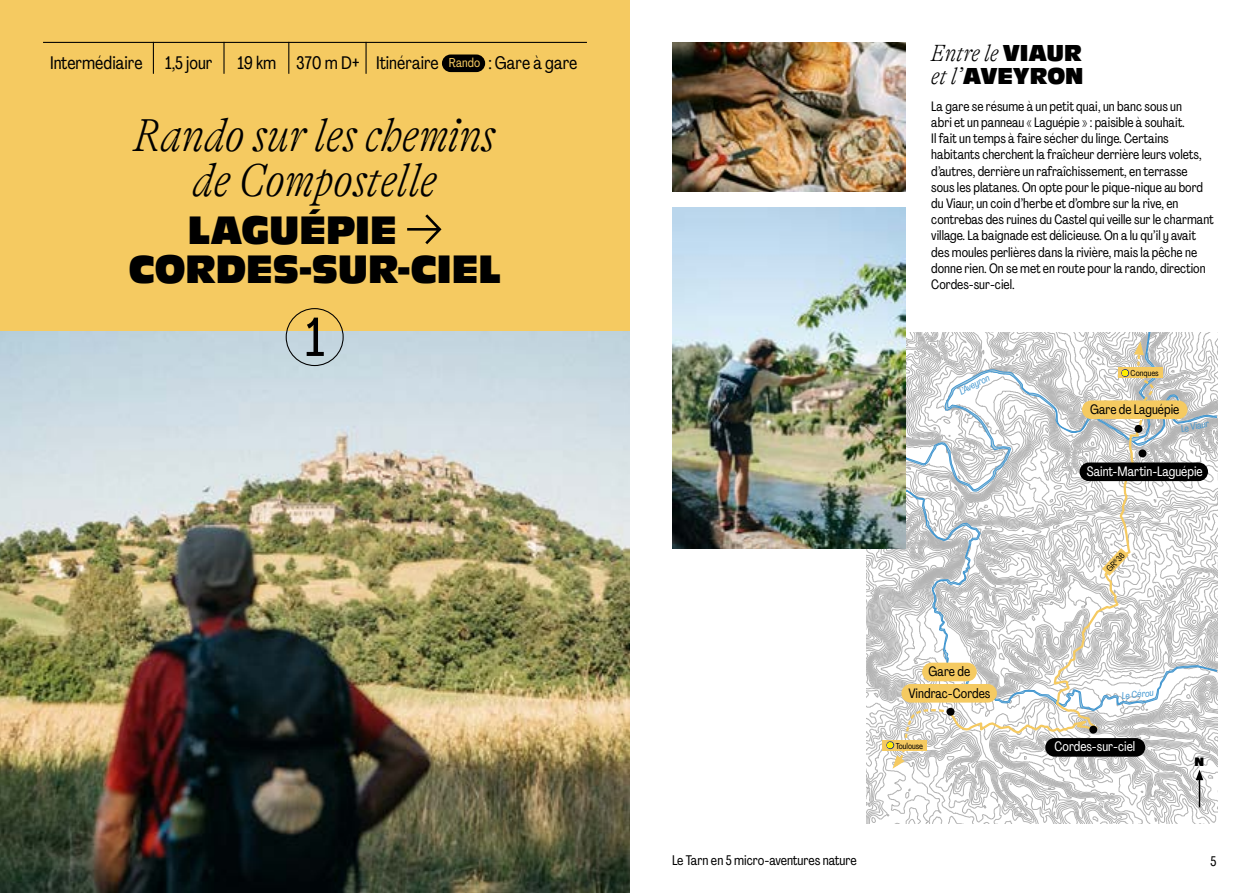
<style>
.page{position:relative;width:1259px;height:893px;background:#fff}
.page>*{position:absolute;margin:0;border:0;box-sizing:border-box;transform-origin:0 0}
.t1{font:54.3px "PP Agrandir Tight";color:#000}
.t2{font:italic 100 condensed 47.25px/45.6px "GT Alpina";color:#000;text-align:center}
.t3{font:41.25px/39px "Antique Oli Com";color:#000}
.t4{font:italic 100 condensed 24px "GT Alpina";color:#000}
.t5{font:24px "Antique Oli Com";letter-spacing:-.005em;color:#000}
.t6{font:18px "PP Agrandir Tight";color:#000}
.t7{font:13.8px "PP Agrandir Tight";color:#000}
.t8{font:13.5px/16.2px "PP Agrandir Tight";color:#000}
.t9{font:13.5px "PP Agrandir Tight";color:#fff}
.t10{font:12.75px "Antique Oli Com";color:#000}
.t11{font:italic 9.6px "PP Agrandir Tight";color:#4498d1}
.t12{font:8.55px "PP Agrandir Tight";color:#000}
.s1{font-size:12.75px;color:#f5ca61}
.s2{font-family:"Antique Oli Com";font-weight:400;font-style:normal;font-stretch:normal}
.s3{font-family:"GT Alpina";font-weight:100;font-style:italic;font-stretch:condensed}
</style>
<div class="page">
<div style="left:0;top:0;width:629px;height:893px;background:#f5ca61"></div>
<svg style="left:866px;top:766px;width:351px;height:43px"></svg>
<svg style="left:866px;top:679px;width:351px;height:86px"></svg>
<svg style="left:876px;top:332px;width:341px;height:379px"></svg>
<img style="left:0;top:332px;width:629px;height:561px">
<img style="left:672px;top:43px;width:233px;height:149px">
<img style="left:672px;top:208px;width:233px;height:340px">
<svg style="left:407px;top:214px;width:34px;height:30px"></svg>
<hr style="left:43px;top:42px;width:544px;height:1px;background:#000">
<hr style="left:153px;top:42px;width:1px;height:32px;background:#000">
<hr style="left:223px;top:42px;width:1px;height:32px;background:#000">
<hr style="left:288px;top:42px;width:1px;height:32px;background:#000">
<div style="left:442px;top:55px;width:43px;height:17px;background:#000;border-radius:9px"></div>
<hr style="left:365px;top:42px;width:1px;height:32px;background:#000">
<div style="left:286px;top:308px;width:58px;height:58px;border:1px solid #000;border-radius:50%"></div>
<svg style="left:1134px;top:341px;width:21px;height:92px"></svg>
<div style="left:1117px;top:368px;width:45px;height:10px;background:#f5ca61"></div>
<svg style="left:1121px;top:369px;width:7px;height:8px"></svg>
<svg style="left:948px;top:427px;width:194px;height:397px"></svg>
<div style="left:1082px;top:400px;width:105px;height:19px;background:#f5ca61;border-radius:9px"></div>
<div style="left:922px;top:663px;width:54px;height:18px;background:#f5ca61;border-radius:9px"></div>
<div style="left:901px;top:684px;width:96px;height:19px;background:#f5ca61;border-radius:9px"></div>
<svg style="left:1102px;top:548px;width:26px;height:28px"></svg>
<div style="left:1134px;top:425px;width:8px;height:8px;background:#000;border-radius:50%"></div>
<div style="left:1045px;top:738px;width:100px;height:19px;background:#000;border-radius:9px"></div>
<div style="left:1089px;top:726px;width:8px;height:8px;background:#000;border-radius:50%"></div>
<div style="left:1079px;top:462px;width:129px;height:19px;background:#000;border-radius:9px"></div>
<div style="left:1138px;top:449px;width:8px;height:8px;background:#000;border-radius:50%"></div>
<hr style="left:1198px;top:778px;width:2px;height:29px;background:#000">
<svg style="left:1195px;top:770px;width:8px;height:10px"></svg>
<div style="left:946px;top:708px;width:8px;height:8px;background:#000;border-radius:50%"></div>
<div style="left:882px;top:740px;width:45px;height:10px;background:#f5ca61"></div>
<svg style="left:886px;top:708px;width:65px;height:61px"></svg>
<h3 class="t6" style="left:50px;top:52px;width:164px">Intermédiaire 1,5 jour</h3>
<h3 class="t6" style="left:237px;top:52px;width:341px">19 km 370 m D+ Itinéraire <span class="s1">Rando</span> : Gare à gare</h3>
<h2 class="t2" style="left:134px;top:112px;width:363px">Rando sur les chemins de Compostelle</h2>
<h3 class="t3" style="left:129px;top:211px;width:373px;text-indent:59px">LAGUÉPIE<br>CORDES-SUR-CIEL</h3>
<h1 class="t1" style="left:305px;top:303px;width:21px">1</h1>
<h3 class="t4" style="left:931px;top:40px;width:152px">Entre le <span class="s2">VIAUR</span></h3>
<h3 class="t5" style="left:931px;top:63px;width:154px"><span class="s3">et l’</span> AVEYRON</h3>
<p class="t8" style="left:931px;top:98px;width:284px">La gare se résume à un petit quai, un banc sous un<br>abri et un panneau « Laguépie » : paisible à souhait.<br>Il fait un temps à faire sécher du linge. Certains habitants cherchent la fraîcheur derrière leurs volets, d’autres, derrière un rafraîchissement, en terrasse sous les platanes. On opte pour le pique-nique au bord du Viaur, un coin d’herbe et d’ombre sur la rive, en contrebas des ruines du Castel qui veille sur le charmant village. La baignade est délicieuse. On a lu qu’il y avait des moules perlières dans la rivière, mais la pêche ne donne rien. On se met en route pour la rando, direction Cordes-sur-ciel.</p>
<p class="t11" style="left:957px;top:387px;width:34px;rotate:-28deg">L’Aveyron</p>
<p class="t12" style="left:1130px;top:368px;width:30px">Conques</p>
<p class="t8" style="left:1090px;top:401px;width:91px">Gare de Laguépie</p>
<p class="t11" style="left:1179px;top:423px;width:30px;rotate:-13deg">Le Viaur</p>
<p class="t9" style="left:1086px;top:463px;width:117px">Saint-Martin-Laguépie</p>
<p class="t12" style="left:1104px;top:567px;width:24px;rotate:-47deg">GR<sup>®</sup>36</p>
<p class="t8" style="left:928px;top:663px;width:43px">Gare de</p>
<p class="t8" style="left:908px;top:685px;width:84px">Vindrac-Cordes</p>
<p class="t11" style="left:1121px;top:690px;width:34px;rotate:-7deg">Le Cérou</p>
<p class="t12" style="left:895px;top:740px;width:29px">Toulouse</p>
<p class="t9" style="left:1054px;top:738px;width:82px">Cordes-sur-ciel</p>
<p class="t10" style="left:1194px;top:755px;width:11px">N</p>
<p class="t7" style="left:672px;top:852px;width:186px">Le Tarn en 5 micro-aventures nature</p>
<p class="t7" style="left:1210px;top:852px;width:8px">5</p>
</div>
